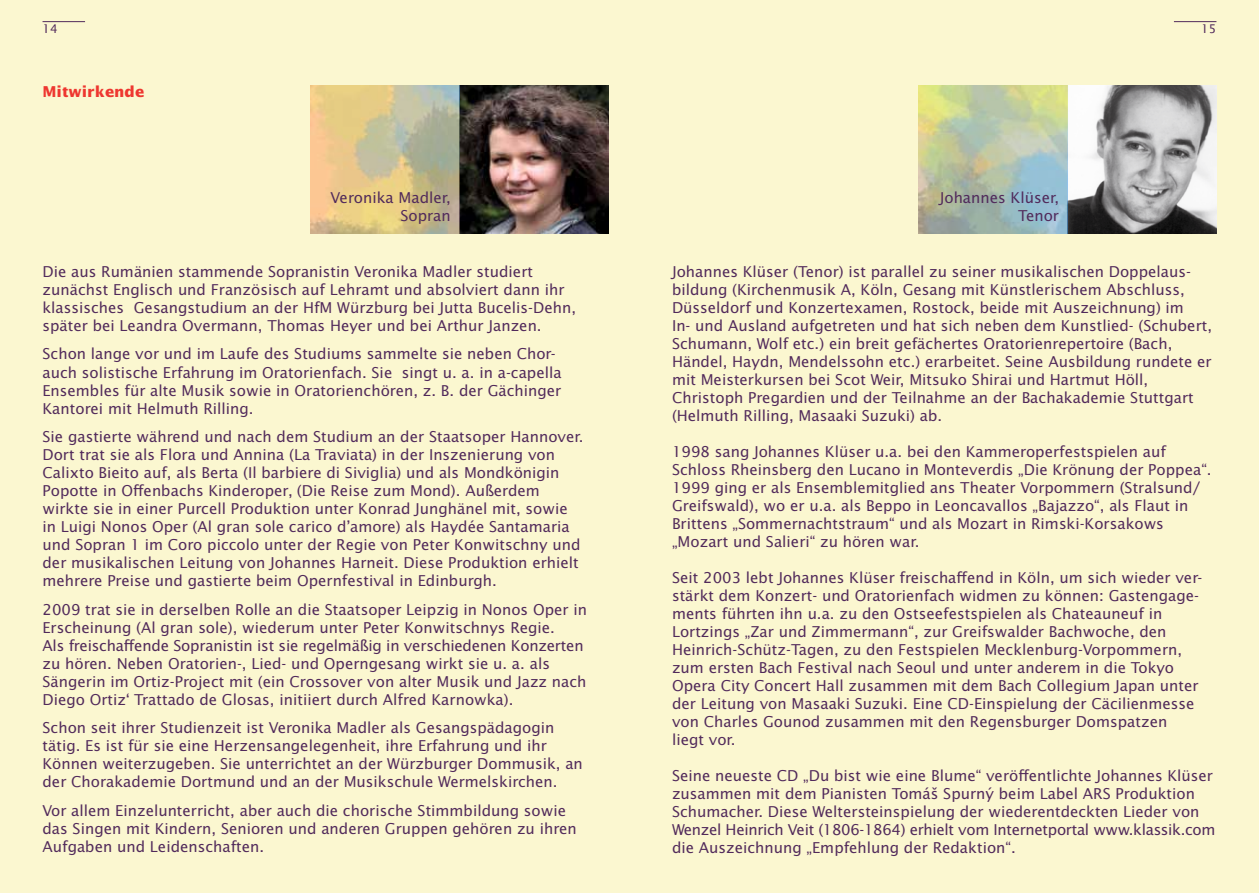
<style>
.page{position:relative;width:1259px;height:893px;background:#fbf7d0}
.page>*{position:absolute;margin:0;border:0;box-sizing:border-box;transform-origin:0 0}
.t1{font:15px/18px "Lucida Sans";color:#512a5b}
.t2{font:700 15px "Lucida Sans";color:#ee3730}
.t3{font:12px "Lucida Sans";color:#512a5b}
</style>
<div class="page">
<img style="left:310px;top:85px;width:298px;height:149px">
<img style="left:918px;top:85px;width:298px;height:149px">
<hr style="left:43px;top:21px;width:42px;height:1px;background:#512a5b">
<hr style="left:1174px;top:21px;width:42px;height:1px;background:#512a5b">
<p class="t3" style="left:43px;top:22px;width:17px">14</p>
<p class="t3" style="left:1201px;top:22px;width:17px">15</p>
<p class="t2" style="left:43px;top:83px;width:103px">Mitwirkende</p>
<p class="t1" style="left:331px;top:188px;width:122px;text-align:right">Veronika Madler,<br>Sopran</p>
<p class="t1" style="left:939px;top:188px;width:121px;text-align:right">Johannes Klüser,<br>Tenor</p>
<p class="t1" style="left:43px;top:262px;width:535px">Die aus Rumänien stammende Sopranistin Veronika Madler studiert zunächst Englisch und Französisch auf Lehramt und absolviert dann ihr klassisches Gesangstudium an der HfM Würzburg bei Jutta Bucelis-Dehn, später bei Leandra Overmann, Thomas Heyer und bei Arthur Janzen.</p>
<p class="t1" style="left:43px;top:345px;width:521px">Schon lange vor und im Laufe des Studiums sammelte sie neben Chor&shy;auch solistische Erfahrung im Oratorienfach. Sie singt u. a. in a-capella Ensembles für alte Musik sowie in Oratorienchören, z. B. der Gächinger Kantorei mit Helmuth Rilling.</p>
<p class="t1" style="left:43px;top:427px;width:542px">Sie gastierte während und nach dem Studium an der Staatsoper Hannover.<br>Dort trat sie als Flora und Annina (La Traviata) in der Inszenierung von Calixto Bieito auf, als Berta (Il barbiere di Siviglia) und als Mondkönigin Popotte in Offenbachs Kinderoper‚ (Die Reise zum Mond). Außerdem wirkte sie in einer Purcell Produktion unter Konrad Junghänel mit, sowie in Luigi Nonos Oper (Al gran sole carico d’amore) als Haydée Santamaria und Sopran 1 im Coro piccolo unter der Regie von Peter Konwitschny und der musikalischen Leitung von Johannes Harneit. Diese Produktion erhielt mehrere Preise und gastierte beim Opernfestival in Edinburgh.</p>
<p class="t1" style="left:43px;top:600px;width:546px">2009 trat sie in derselben Rolle an die Staatsoper Leipzig in Nonos Oper in Erscheinung (Al gran sole), wiederum unter Peter Konwitschnys Regie.<br>Als freischaffende Sopranistin ist sie regelmäßig in verschiedenen Konzerten zu hören. Neben Oratorien-, Lied- und Operngesang wirkt sie u. a. als Sängerin im Ortiz-Project mit (ein Crossover von alter Musik und Jazz nach Diego Ortiz‘ Trattado de Glosas, initiiert durch Alfred Karnowka).</p>
<p class="t1" style="left:43px;top:718px;width:542px">Schon seit ihrer Studienzeit ist Veronika Madler als Gesangspädagogin tätig. Es ist für sie eine Herzensangelegenheit, ihre Erfahrung und ihr Können weiterzugeben. Sie unterrichtet an der Würzburger Dommusik, an der Chorakademie Dortmund und an der Musikschule Wermelskirchen.</p>
<p class="t1" style="left:43px;top:801px;width:536px">Vor allem Einzelunterricht, aber auch die chorische Stimmbildung sowie das Singen mit Kindern, Senioren und anderen Gruppen gehören zu ihren<br>Aufgaben und Leidenschaften.</p>
<p class="t1" style="left:672px;top:262px;width:541px">Johannes Klüser (Tenor) ist parallel zu seiner musikalischen Doppelaus&shy;bildung (Kirchenmusik A, Köln, Gesang mit Künstlerischem Abschluss, Düsseldorf und Konzertexamen, Rostock, beide mit Auszeichnung) im<br>In- und Ausland aufgetreten und hat sich neben dem Kunstlied- (Schubert, Schumann, Wolf etc.) ein breit gefächertes Oratorienrepertoire (Bach, Händel, Haydn, Mendelssohn etc.) erarbeitet. Seine Ausbildung rundete er mit Meisterkursen bei Scot Weir, Mitsuko Shirai und Hartmut Höll, Christoph Pregardien und der Teilnahme an der Bachakademie Stuttgart (Helmuth Rilling, Masaaki Suzuki) ab.</p>
<p class="t1" style="left:672px;top:442px;width:541px">1998 sang Johannes Klüser u.a. bei den Kammeroperfestspielen auf Schloss Rheinsberg den Lucano in Monteverdis „Die Krönung der Poppea“.<br>1999 ging er als Ensemblemitglied ans Theater Vorpommern (Stralsund/ Greifswald), wo er u.a. als Beppo in Leoncavallos „Bajazzo“, als Flaut in Brittens „Sommernachtstraum“ und als Mozart in Rimski-Korsakows „Mozart und Salieri“ zu hören war.</p>
<p class="t1" style="left:672px;top:568px;width:532px">Seit 2003 lebt Johannes Klüser freischaffend in Köln, um sich wieder ver&shy;stärkt dem Konzert- und Oratorienfach widmen zu können: Gastengage&shy;ments führten ihn u.a. zu den Ostseefestspielen als Chateauneuf in Lortzings „Zar und Zimmermann“, zur Greifswalder Bachwoche, den Heinrich-Schütz-Tagen, zu den Festspielen Mecklenburg-Vorpommern, zum ersten Bach Festival nach Seoul und unter anderem in die Tokyo Opera City Concert Hall zusammen mit dem Bach Collegium Japan unter der Leitung von Masaaki Suzuki. Eine CD-Einspielung der Cäcilienmesse von Charles Gounod zusammen mit den Regensburger Domspatzen liegt vor.</p>
<p class="t1" style="left:672px;top:766px;width:545px">Seine neueste CD „Du bist wie eine Blume“ veröffentlichte Johannes Klüser zusammen mit dem Pianisten Tomáš Spurný beim Label ARS Produktion Schumacher. Diese Weltersteinspielung der wiederentdeckten Lieder von Wenzel Heinrich Veit (1806-1864) erhielt vom Internetportal www.klassik.com die Auszeichnung „Empfehlung der Redaktion“.</p>
</div>
